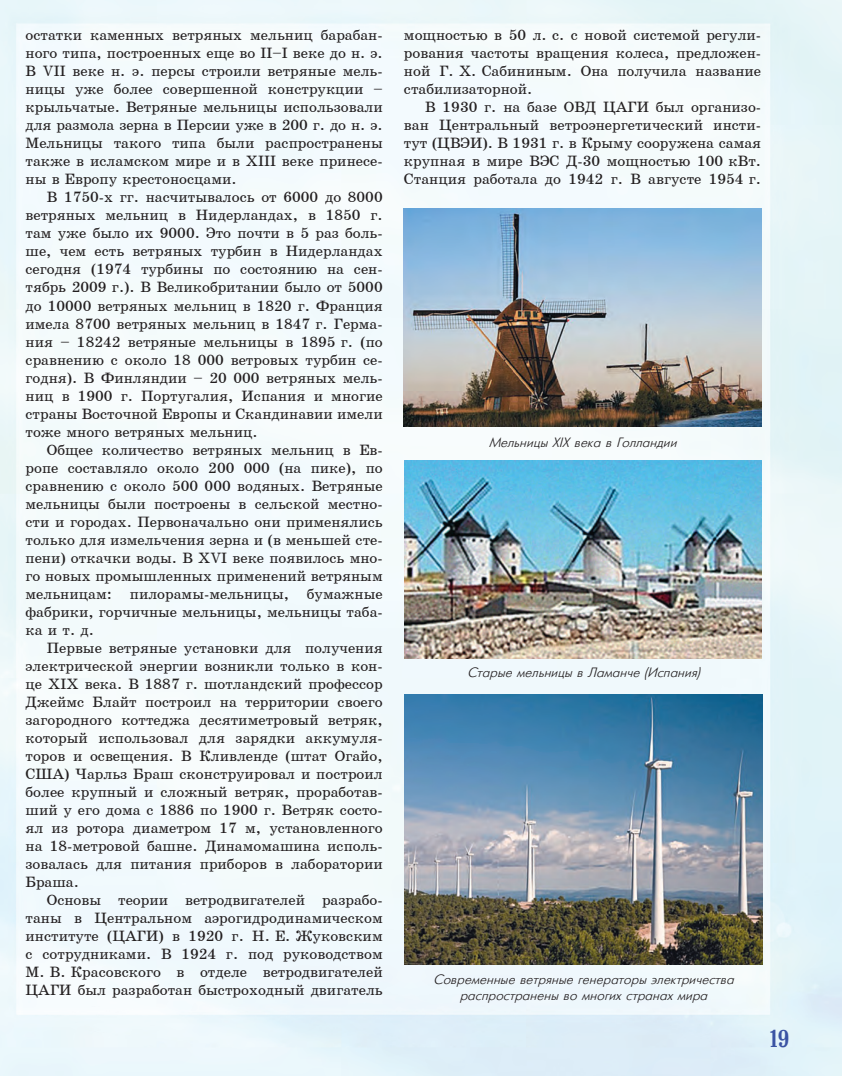
<style>
.page{position:relative;width:842px;height:1076px;background:#fff}
.page>*{position:absolute;margin:0;border:0;box-sizing:border-box;transform-origin:0 0}
.t1{font:24px "Bruskovaya Plain";color:#3a53a3}
.t2{font:15px/18px "School";color:#231f20;text-align:justify}
.t3{font:italic 13.5px/16.2px "Futuris";color:#231f20;text-align:center}
</style>
<div class="page">
<img style="left:0;top:0;width:842px;height:1076px">
<img style="left:404px;top:208px;width:357px;height:218px">
<img style="left:405px;top:694px;width:357px;height:270px">
<img style="left:405px;top:460px;width:356px;height:198px">
<p class="t2" style="left:26px;top:26px;width:359px">остатки каменных ветряных мельниц барабан&shy;ного типа, построенных еще во II–I веке до н. э.<br>В VII веке н. э. персы строили ветряные мель&shy;ницы уже более совершенной конструкции – крыльчатые. Ветряные мельницы использовали для размола зерна в Персии уже в 200 г. до н. э.<br>Мельницы такого типа были распространены также в исламском мире и в XIII веке принесе&shy;ны в Европу крестоносцами.</p>
<p class="t2" style="left:26px;top:188px;width:359px;text-indent:21px">В 1750-х гг. насчитывалось от 6000 до 8000 ветряных мельниц в Нидерландах, в 1850 г. там уже было их 9000. Это почти в 5 раз боль&shy;ше, чем есть ветряных турбин в Нидерландах сегодня (1974 турбины по состоянию на сен&shy;тябрь 2009 г.). В Великобритании было от 5000 до 10000 ветряных мельниц в 1820 г. Франция имела 8700 ветряных мельниц в 1847 г. Герма&shy;ния – 18242 ветряные мельницы в 1895 г. (по сравнению с около 18 000 ветровых турбин се&shy;годня). В Финляндии – 20 000 ветряных мель&shy;ниц в 1900 г. Португалия, Испания и многие страны Восточной Европы и Скандинавии имели тоже много ветряных мельниц.</p>
<p class="t2" style="left:26px;top:440px;width:359px;text-indent:21px">Общее количество ветряных мельниц в Ев&shy;ропе составляло около 200 000 (на пике), по сравнению с около 500 000 водяных. Ветряные мельницы были построены в сельской местно&shy;сти и городах. Первоначально они применялись только для измельчения зерна и (в меньшей сте&shy;пени) откачки воды. В XVI веке появилось мно&shy;го новых промышленных применений ветряным мельницам: пилорамы-мельницы, бумажные фабрики, горчичные мельницы, мельницы таба&shy;ка и т. д.</p>
<p class="t2" style="left:26px;top:638px;width:359px;text-indent:21px">Первые ветряные установки для получения электрической энергии возникли только в кон&shy;це XIX века. В 1887 г. шотландский профессор Джеймс Блайт построил на территории своего загородного коттеджа десятиметровый ветряк, который использовал для зарядки аккумуля&shy;торов и освещения. В Кливленде (штат Огайо, США) Чарльз Браш сконструировал и построил более крупный и сложный ветряк, проработав&shy;ший у его дома с 1886 по 1900 г. Ветряк состо&shy;ял из ротора диаметром 17 м, установленного на 18-метровой башне. Динамомашина исполь&shy;зовалась для питания приборов в лаборатории Браша.</p>
<p class="t2" style="left:26px;top:890px;width:359px;text-indent:21px">Основы теории ветродвигателей разрабо&shy;таны в Центральном аэрогидродинамическом институте (ЦАГИ) в 1920 г. Н. Е. Жуковским с сотрудниками. В 1924 г. под руководством М. В. Красовского в отделе ветродвигателей ЦАГИ был разработан быстроходный двигатель</p>
<p class="t2" style="left:404px;top:26px;width:359px">мощностью в 50 л. с. с новой системой регули&shy;рования частоты вращения колеса, предложен&shy;ной Г. Х. Сабининым. Она получила название стабилизаторной.</p>
<p class="t2" style="left:404px;top:98px;width:359px;text-indent:21px">В 1930 г. на базе ОВД ЦАГИ был организо&shy;ван Центральный ветроэнергетический инсти&shy;тут (ЦВЭИ). В 1931 г. в Крыму сооружена самая крупная в мире ВЭС Д-30 мощностью 100 кВт.<br>Станция работала до 1942 г. В августе 1954 г.</p>
<p class="t3" style="left:489px;top:434px;width:189px">Мельницы XIX века в Голландии</p>
<p class="t3" style="left:467px;top:665px;width:234px">Старые мельницы в Ламанче (Испания)</p>
<p class="t3" style="left:433px;top:972px;width:302px">Современные ветряные генераторы электричества распространены во многих странах мира</p>
<h1 class="t1" style="left:770px;top:1026px;width:21px">19</h1>
</div>
